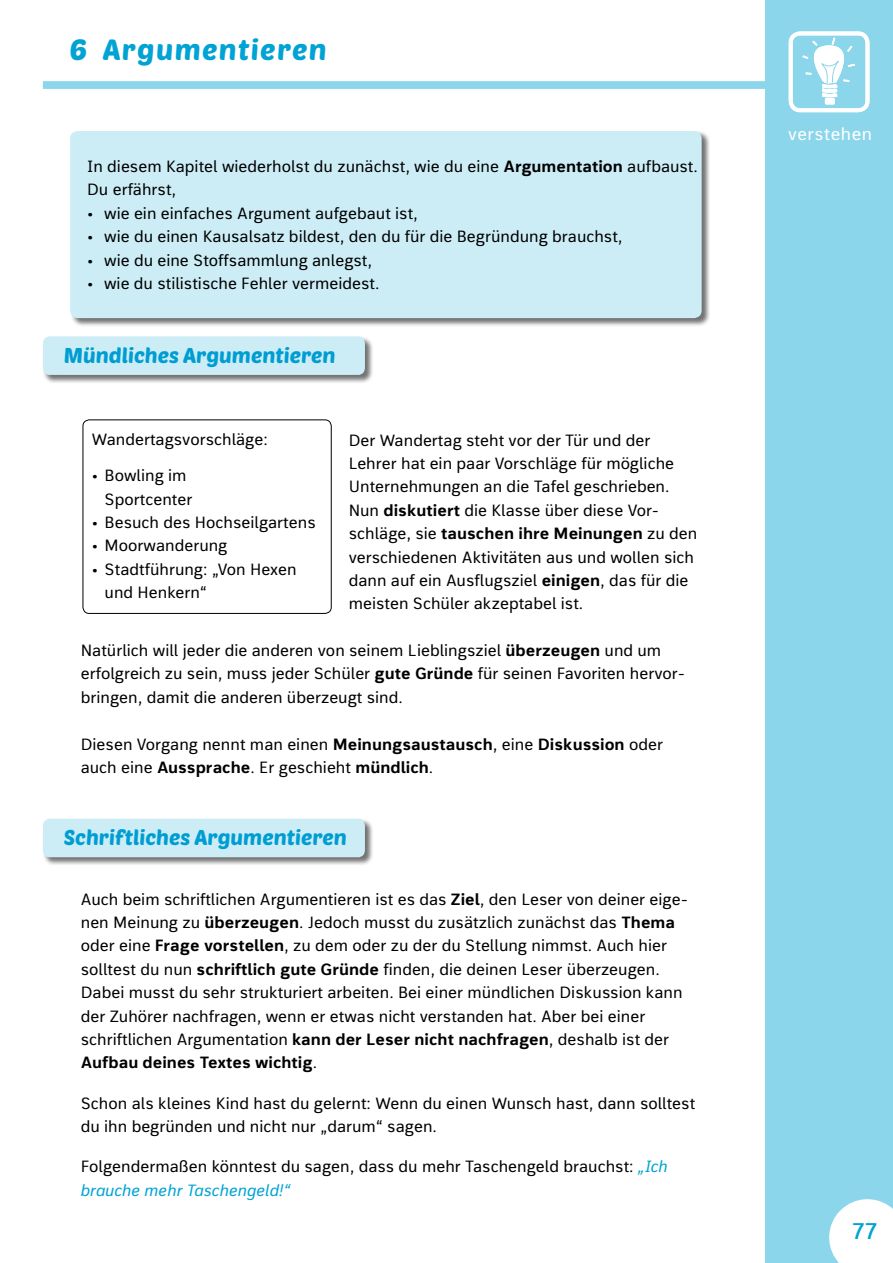
<style>
.page{position:relative;width:893px;height:1263px;background:#fff}
.page>*{position:absolute;margin:0;border:0;box-sizing:border-box;transform-origin:0 0}
.t1{font:27px "bs Ventone Display 1";letter-spacing:.05em;color:#00a3d4}
.t2{font:600 22.5px "bs Thomas Sans 1";color:#00a3d4}
.t3{font:19.8px "bs Ventone Display 1";color:#00a3d4}
.t4{font:17.4px "bs Thomas Sans 1";letter-spacing:.03em;color:#fff}
.t5{font:16.2px/23.4px "bs Thomas Sans 1";color:#000}
.s1{font-weight:700}
.s2{font-style:italic;color:#00a3d4}
</style>
<div class="page">
<div style="left:765px;top:0;width:128px;height:1263px;background:#8cd6eb"></div>
<div style="left:43px;top:81px;width:731px;height:8px;background:#8cd6eb"></div>
<svg style="left:829px;top:1199px;width:64px;height:64px;background:#f0f9fc"></svg>
<div style="left:825px;top:99px;width:9px;height:5px;background:#fff"></div>
<div style="left:825px;top:98px;width:10px;height:6px;border:1px solid #fff"></div>
<div style="left:789px;top:31px;width:80px;height:81px;border:4px solid #fff;border-radius:9px"></div>
<svg style="left:802px;top:37px;width:53px;height:61px"></svg>
<div style="left:70px;top:131px;width:640px;height:196px;background:#000;opacity:.55"></div>
<div style="left:70px;top:131px;width:632px;height:187px;background:#ccedf6;border-radius:8px"></div>
<div style="left:42px;top:336px;width:332px;height:48px;background:#000;opacity:.55"></div>
<div style="left:43px;top:336px;width:322px;height:39px;background:#ccedf6"></div>
<div style="left:82px;top:419px;width:250px;height:195px;border:1px solid #000;border-radius:6px"></div>
<div style="left:42px;top:818px;width:332px;height:48px;background:#000;opacity:.55"></div>
<div style="left:43px;top:819px;width:322px;height:38px;background:#ccedf6"></div>
<h1 class="t1" style="left:69px;top:31px;width:259px">6 Argumentieren</h1>
<p class="t5" style="left:87px;top:156px;width:612px">In diesem Kapitel wiederholst du zunächst, wie du eine <span class="s1">Argumentation</span> aufbaust.<br>Du erfährst,</p>
<p class="t5" style="left:87px;top:203px;width:332px">• wie ein einfaches Argument aufgebaut ist,</p>
<p class="t5" style="left:87px;top:226px;width:537px">• wie du einen Kausalsatz bildest, den du für die Begründung brauchst,</p>
<p class="t5" style="left:87px;top:249px;width:287px">• wie du eine Stoffsammlung anlegst,</p>
<p class="t5" style="left:87px;top:273px;width:294px">• wie du stilistische Fehler vermeidest.</p>
<p class="t3" style="left:64px;top:341px;width:273px">Mündliches Argumentieren</p>
<p class="t5" style="left:92px;top:429px;width:177px">Wandertagsvorschläge:</p>
<p class="t5" style="left:105px;top:465px;width:89px;text-indent:-13px">• Bowling im<br>Sportcenter</p>
<p class="t5" style="left:92px;top:512px;width:225px">• Besuch des Hochseilgartens</p>
<p class="t5" style="left:92px;top:535px;width:137px">• Moorwanderung</p>
<p class="t5" style="left:105px;top:558px;width:194px;text-indent:-13px">• Stadtführung: „Von Hexen und Henkern“</p>
<p class="t5" style="left:349px;top:429px;width:350px">Der Wandertag steht vor der Tür und der Lehrer hat ein paar Vorschläge für mögliche Unternehmungen an die Tafel geschrieben.<br>Nun <span class="s1">diskutiert</span> die Klasse über diese Vor&shy;schläge, sie <span class="s1">tauschen ihre Meinungen</span> zu den verschiedenen Aktivitäten aus und wollen sich dann auf ein Ausflugsziel <span class="s1">einigen</span>, das für die meisten Schüler akzeptabel ist.</p>
<p class="t5" style="left:81px;top:640px;width:606px">Natürlich will jeder die anderen von seinem Lieblingsziel <span class="s1">überzeugen</span> und um erfolgreich zu sein, muss jeder Schüler <span class="s1">gute Gründe</span> für seinen Favoriten hervor&shy;bringen, damit die anderen überzeugt sind.</p>
<p class="t5" style="left:81px;top:733px;width:584px">Diesen Vorgang nennt man einen <span class="s1">Meinungsaustausch</span>, eine <span class="s1">Diskussion</span> oder auch eine <span class="s1">Aussprache</span>. Er geschieht <span class="s1">mündlich</span>.</p>
<p class="t3" style="left:64px;top:824px;width:285px">Schriftliches Argumentieren</p>
<p class="t5" style="left:81px;top:888px;width:609px">Auch beim schriftlichen Argumentieren ist es das <span class="s1">Ziel</span>, den Leser von deiner eige&shy;nen Meinung zu <span class="s1">überzeugen</span>. Jedoch musst du zusätzlich zunächst das <span class="s1">Thema </span>oder eine <span class="s1">Frage vorstellen</span>, zu dem oder zu der du Stellung nimmst. Auch hier solltest du nun <span class="s1">schriftlich gute Gründe</span> finden, die deinen Leser überzeugen.<br>Dabei musst du sehr strukturiert arbeiten. Bei einer mündlichen Diskussion kann der Zuhörer nachfragen, wenn er etwas nicht verstanden hat. Aber bei einer schriftlichen Argumentation <span class="s1">kann der Leser nicht nachfragen</span>, deshalb ist der <span class="s1">Aufbau deines Textes wichtig</span>.</p>
<p class="t5" style="left:81px;top:1092px;width:616px">Schon als kleines Kind hast du gelernt: Wenn du einen Wunsch hast, dann solltest du ihn begründen und nicht nur „darum“ sagen.</p>
<p class="t5" style="left:81px;top:1156px;width:589px">Folgendermaßen könntest du sagen, dass du mehr Taschengeld brauchst: <span class="s2">„Ich brauche mehr Taschengeld!“</span></p>
<p class="t4" style="left:788px;top:123px;width:86px">verstehen</p>
<h2 class="t2" style="left:852px;top:1217px;width:27px">77</h2>
</div>
